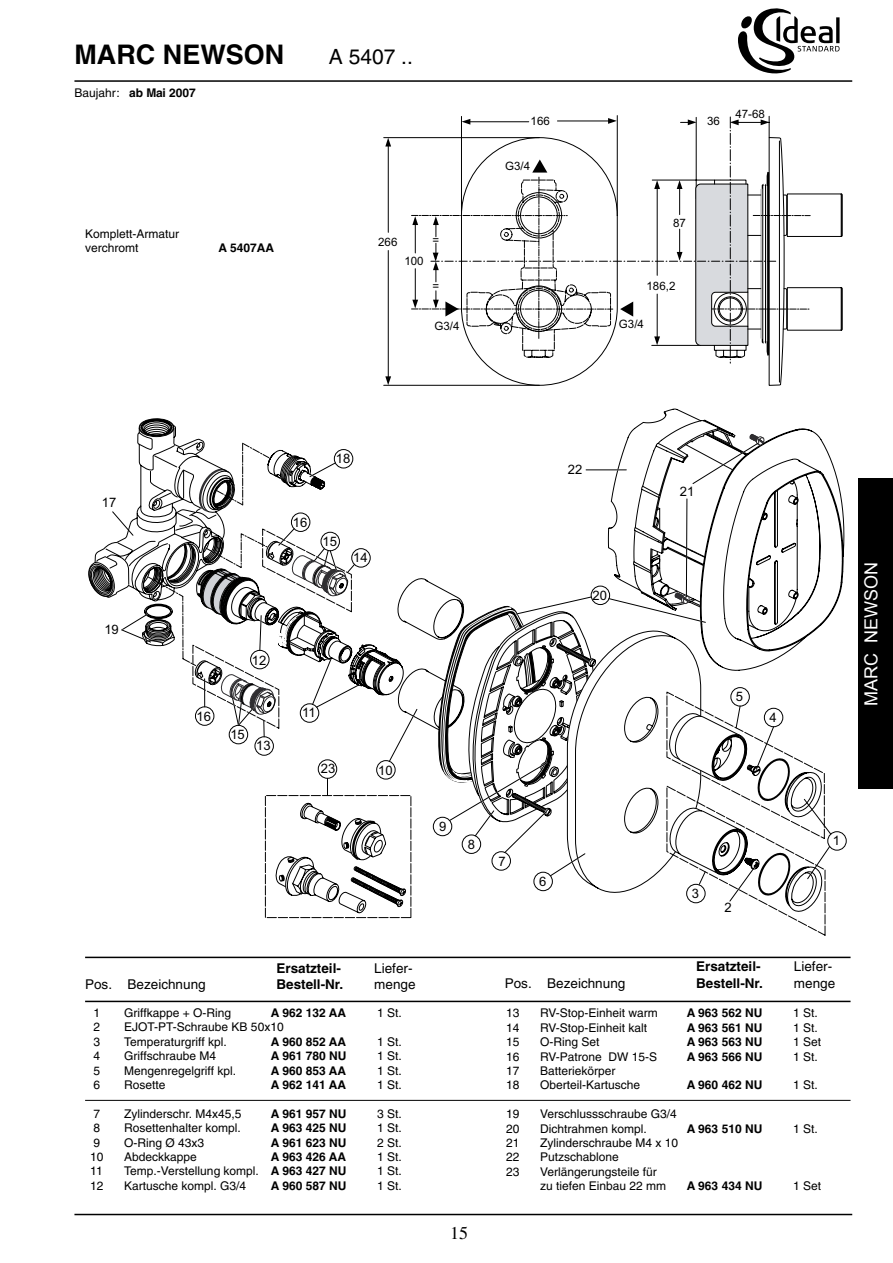
<style>
.page{position:relative;width:893px;height:1263px;background:#fff}
.page>*{position:absolute;margin:0;border:0;box-sizing:border-box;transform-origin:0 0}
.t1{font:700 27px "Helvetica";color:#000}
.t2{font:21px "Helvetica";color:#000}
.t3{font:18px "Arial";color:#fff}
.t4{font:18px "Times";color:#000}
.t5{font:13.5px "Helvetica";color:#000}
.t6{font:700 13.5px "Helvetica";color:#000}
.t7{font:13.05px "Arial";color:#000}
.t8{font:12px/14.4px "Helvetica";color:#000}
.t9{font:700 12px "Helvetica";color:#000}
.t10{font:11.55px "Arial";color:#000}
.s1{font-weight:400}
.s2{font-weight:700}
</style>
<div class="page">
<div style="left:858px;top:478px;width:35px;height:311px;background:#000"></div>
<hr style="left:74px;top:80px;width:778px;height:2px;background:#000">
<hr style="left:74px;top:1214px;width:778px;height:1px;background:#000">
<svg style="left:88px;top:408px;width:758px;height:506px"></svg>
<div style="left:195px;top:707px;width:19px;height:18px;border:1px solid #000;border-radius:50%"></div>
<hr style="left:85px;top:957px;width:765px;height:1px;background:#000">
<hr style="left:85px;top:1001px;width:765px;height:1px;background:#000">
<hr style="left:85px;top:1100px;width:765px;height:1px;background:#000">
<svg style="left:385px;top:138px;width:6px;height:9px"></svg>
<hr style="left:388px;top:142px;width:1px;height:90px;background:#000">
<svg style="left:385px;top:376px;width:6px;height:9px"></svg>
<hr style="left:388px;top:250px;width:1px;height:131px;background:#000">
<hr style="left:384px;top:137px;width:155px;height:1px;background:#000">
<hr style="left:384px;top:385px;width:155px;height:1px;background:#000">
<svg style="left:411px;top:115px;width:432px;height:271px"></svg>
<svg style="left:738px;top:8px;width:102px;height:66px"></svg>
<h1 class="t1" style="left:74px;top:38px;width:211px">MARC NEWSON</h1>
<h2 class="t2" style="left:329px;top:45px;width:86px">A 5407 ..</h2>
<p class="t9" style="left:75px;top:85px;width:123px"><span class="s1">Baujahr:</span> ab Mai 2007</p>
<p class="t10" style="left:531px;top:113px;width:21px">166</p>
<p class="t10" style="left:707px;top:114px;width:14px">36</p>
<p class="t10" style="left:505px;top:158px;width:27px">G3/4</p>
<p class="t10" style="left:735px;top:107px;width:31px">47-68</p>
<p class="t8" style="left:85px;top:227px;width:96px">Komplett-Armatur verchromt</p>
<p class="t9" style="left:218px;top:241px;width:57px">A 5407AA</p>
<p class="t10" style="left:673px;top:215px;width:14px">87</p>
<p class="t10" style="left:378px;top:235px;width:21px">266</p>
<p class="t10" style="left:433px;top:233px;width:8px">=</p>
<p class="t10" style="left:433px;top:278px;width:8px">=</p>
<p class="t10" style="left:647px;top:278px;width:30px">186,2</p>
<p class="t10" style="left:404px;top:253px;width:21px">100</p>
<p class="t10" style="left:434px;top:318px;width:27px">G3/4</p>
<p class="t10" style="left:619px;top:316px;width:27px">G3/4</p>
<p class="t7" style="left:102px;top:494px;width:16px">17</p>
<p class="t7" style="left:104px;top:620px;width:16px">19</p>
<p class="t7" style="left:336px;top:450px;width:16px">18</p>
<p class="t7" style="left:293px;top:513px;width:16px">16</p>
<p class="t7" style="left:322px;top:533px;width:16px">15</p>
<p class="t7" style="left:353px;top:549px;width:16px">14</p>
<p class="t7" style="left:197px;top:708px;width:16px">16</p>
<p class="t7" style="left:252px;top:652px;width:16px">12</p>
<p class="t7" style="left:230px;top:726px;width:16px">15</p>
<p class="t7" style="left:256px;top:737px;width:16px">13</p>
<p class="t7" style="left:302px;top:704px;width:15px">11</p>
<p class="t7" style="left:321px;top:760px;width:16px">23</p>
<p class="t7" style="left:378px;top:762px;width:16px">10</p>
<p class="t6" style="left:276px;top:960px;width:66px">Ersatzteil-</p>
<p class="t5" style="left:374px;top:960px;width:40px">Liefer-</p>
<p class="t5" style="left:85px;top:976px;width:122px">Pos. Bezeichnung</p>
<p class="t6" style="left:276px;top:976px;width:68px">Bestell-Nr.</p>
<p class="t5" style="left:374px;top:976px;width:43px">menge</p>
<p class="t8" style="left:94px;top:1005px;width:8px">1</p>
<p class="t8" style="left:124px;top:1005px;width:108px">Griffkappe + O-Ring</p>
<p class="t9" style="left:271px;top:1005px;width:77px">A 962 132 AA</p>
<p class="t8" style="left:377px;top:1005px;width:26px">1 St.</p>
<p class="t8" style="left:94px;top:1020px;width:8px">2</p>
<p class="t8" style="left:124px;top:1020px;width:161px">EJOT-PT-Schraube KB 50x10</p>
<p class="t8" style="left:94px;top:1034px;width:8px">3</p>
<p class="t8" style="left:124px;top:1034px;width:104px">Temperaturgriff kpl.</p>
<p class="t9" style="left:271px;top:1034px;width:77px">A 960 852 AA</p>
<p class="t8" style="left:377px;top:1034px;width:26px">1 St.</p>
<p class="t8" style="left:94px;top:1049px;width:8px">4</p>
<p class="t8" style="left:124px;top:1049px;width:93px">Griffschraube M4</p>
<p class="t9" style="left:271px;top:1048px;width:77px">A 961 780 NU</p>
<p class="t8" style="left:377px;top:1049px;width:26px">1 St.</p>
<p class="t8" style="left:94px;top:1063px;width:8px">5</p>
<p class="t8" style="left:124px;top:1063px;width:113px">Mengenregelgriff kpl.</p>
<p class="t9" style="left:271px;top:1063px;width:77px">A 960 853 AA</p>
<p class="t8" style="left:377px;top:1063px;width:26px">1 St.</p>
<p class="t8" style="left:94px;top:1077px;width:8px">6</p>
<p class="t8" style="left:124px;top:1077px;width:43px">Rosette</p>
<p class="t9" style="left:271px;top:1077px;width:77px">A 962 141 AA</p>
<p class="t8" style="left:377px;top:1077px;width:26px">1 St.</p>
<p class="t8" style="left:94px;top:1106px;width:8px">7</p>
<p class="t8" style="left:124px;top:1106px;width:119px">Zylinderschr. M4x45,5</p>
<p class="t9" style="left:271px;top:1106px;width:77px">A 961 957 NU</p>
<p class="t8" style="left:377px;top:1106px;width:26px">3 St.</p>
<p class="t8" style="left:94px;top:1121px;width:8px">8</p>
<p class="t8" style="left:124px;top:1121px;width:118px">Rosettenhalter kompl.</p>
<p class="t9" style="left:271px;top:1120px;width:77px">A 963 425 NU</p>
<p class="t8" style="left:377px;top:1121px;width:26px">1 St.</p>
<p class="t8" style="left:94px;top:1135px;width:8px">9</p>
<p class="t8" style="left:124px;top:1135px;width:82px">O-Ring Ø 43x3</p>
<p class="t9" style="left:271px;top:1135px;width:77px">A 961 623 NU</p>
<p class="t8" style="left:377px;top:1135px;width:26px">2 St.</p>
<p class="t8" style="left:90px;top:1149px;width:15px">10</p>
<p class="t8" style="left:124px;top:1149px;width:74px">Abdeckkappe</p>
<p class="t9" style="left:271px;top:1149px;width:77px">A 963 426 AA</p>
<p class="t8" style="left:377px;top:1149px;width:26px">1 St.</p>
<p class="t8" style="left:90px;top:1164px;width:14px">11</p>
<p class="t8" style="left:124px;top:1164px;width:224px">Temp.-Verstellung kompl. <span class="s2">A 963 427 NU</span></p>
<p class="t8" style="left:377px;top:1164px;width:26px">1 St.</p>
<p class="t8" style="left:90px;top:1178px;width:15px">12</p>
<p class="t8" style="left:124px;top:1178px;width:124px">Kartusche kompl. G3/4</p>
<p class="t9" style="left:271px;top:1178px;width:77px">A 960 587 NU</p>
<p class="t8" style="left:377px;top:1178px;width:26px">1 St.</p>
<p class="t7" style="left:568px;top:461px;width:16px">22</p>
<p class="t7" style="left:593px;top:587px;width:16px">20</p>
<p class="t7" style="left:680px;top:482px;width:16px">21</p>
<p class="t7" style="left:736px;top:688px;width:9px">5</p>
<p class="t7" style="left:769px;top:709px;width:9px">4</p>
<p class="t7" style="left:439px;top:818px;width:9px">9</p>
<p class="t7" style="left:468px;top:836px;width:9px">8</p>
<h3 class="t4" style="left:450px;top:1222px;width:9px">15</h3>
<p class="t7" style="left:498px;top:853px;width:9px">7</p>
<p class="t7" style="left:539px;top:873px;width:9px">6</p>
<p class="t7" style="left:692px;top:885px;width:9px">3</p>
<p class="t7" style="left:724px;top:899px;width:9px">2</p>
<p class="t7" style="left:833px;top:832px;width:9px">1</p>
<p class="t6" style="left:696px;top:958px;width:66px">Ersatzteil-</p>
<p class="t5" style="left:794px;top:959px;width:40px">Liefer-</p>
<p class="t5" style="left:505px;top:975px;width:122px">Pos. Bezeichnung</p>
<p class="t6" style="left:696px;top:974px;width:68px">Bestell-Nr.</p>
<p class="t5" style="left:794px;top:975px;width:43px">menge</p>
<p class="t8" style="left:506px;top:1006px;width:15px">13</p>
<p class="t8" style="left:540px;top:1006px;width:119px">RV-Stop-Einheit warm</p>
<p class="t9" style="left:687px;top:1006px;width:77px">A 963 562 NU</p>
<p class="t8" style="left:793px;top:1006px;width:26px">1 St.</p>
<p class="t8" style="left:506px;top:1020px;width:15px">14</p>
<p class="t8" style="left:540px;top:1020px;width:109px">RV-Stop-Einheit kalt</p>
<p class="t9" style="left:687px;top:1020px;width:77px">A 963 561 NU</p>
<p class="t8" style="left:793px;top:1020px;width:26px">1 St.</p>
<p class="t8" style="left:506px;top:1035px;width:15px">15</p>
<p class="t8" style="left:540px;top:1035px;width:61px">O-Ring Set</p>
<p class="t9" style="left:687px;top:1034px;width:77px">A 963 563 NU</p>
<p class="t8" style="left:793px;top:1035px;width:30px">1 Set</p>
<p class="t8" style="left:506px;top:1049px;width:15px">16</p>
<p class="t8" style="left:540px;top:1049px;width:119px">RV-Patrone DW 15-S</p>
<p class="t9" style="left:687px;top:1049px;width:77px">A 963 566 NU</p>
<p class="t8" style="left:793px;top:1049px;width:26px">1 St.</p>
<p class="t8" style="left:506px;top:1063px;width:15px">17</p>
<p class="t8" style="left:540px;top:1063px;width:77px">Batteriekörper</p>
<p class="t8" style="left:506px;top:1078px;width:15px">18</p>
<p class="t8" style="left:540px;top:1078px;width:102px">Oberteil-Kartusche</p>
<p class="t9" style="left:687px;top:1078px;width:77px">A 960 462 NU</p>
<p class="t8" style="left:793px;top:1078px;width:26px">1 St.</p>
<p class="t8" style="left:506px;top:1107px;width:15px">19</p>
<p class="t8" style="left:540px;top:1107px;width:138px">Verschlussschraube G3/4</p>
<p class="t8" style="left:506px;top:1121px;width:15px">20</p>
<p class="t8" style="left:540px;top:1121px;width:108px">Dichtrahmen kompl.</p>
<p class="t9" style="left:687px;top:1121px;width:77px">A 963 510 NU</p>
<p class="t8" style="left:793px;top:1121px;width:26px">1 St.</p>
<p class="t8" style="left:506px;top:1135px;width:15px">21</p>
<p class="t8" style="left:540px;top:1135px;width:140px">Zylinderschraube M4 x 10</p>
<p class="t8" style="left:506px;top:1150px;width:15px">22</p>
<p class="t8" style="left:540px;top:1150px;width:80px">Putzschablone</p>
<p class="t8" style="left:506px;top:1164px;width:15px">23</p>
<p class="t8" style="left:540px;top:1164px;width:128px">Verlängerungsteile für zu tiefen Einbau 22 mm</p>
<p class="t9" style="left:687px;top:1178px;width:77px">A 963 434 NU</p>
<p class="t8" style="left:793px;top:1179px;width:30px">1 Set</p>
<h3 class="t3" style="left:859px;top:706px;width:145px;rotate:-90deg">MARC NEWSON</h3>
</div>
